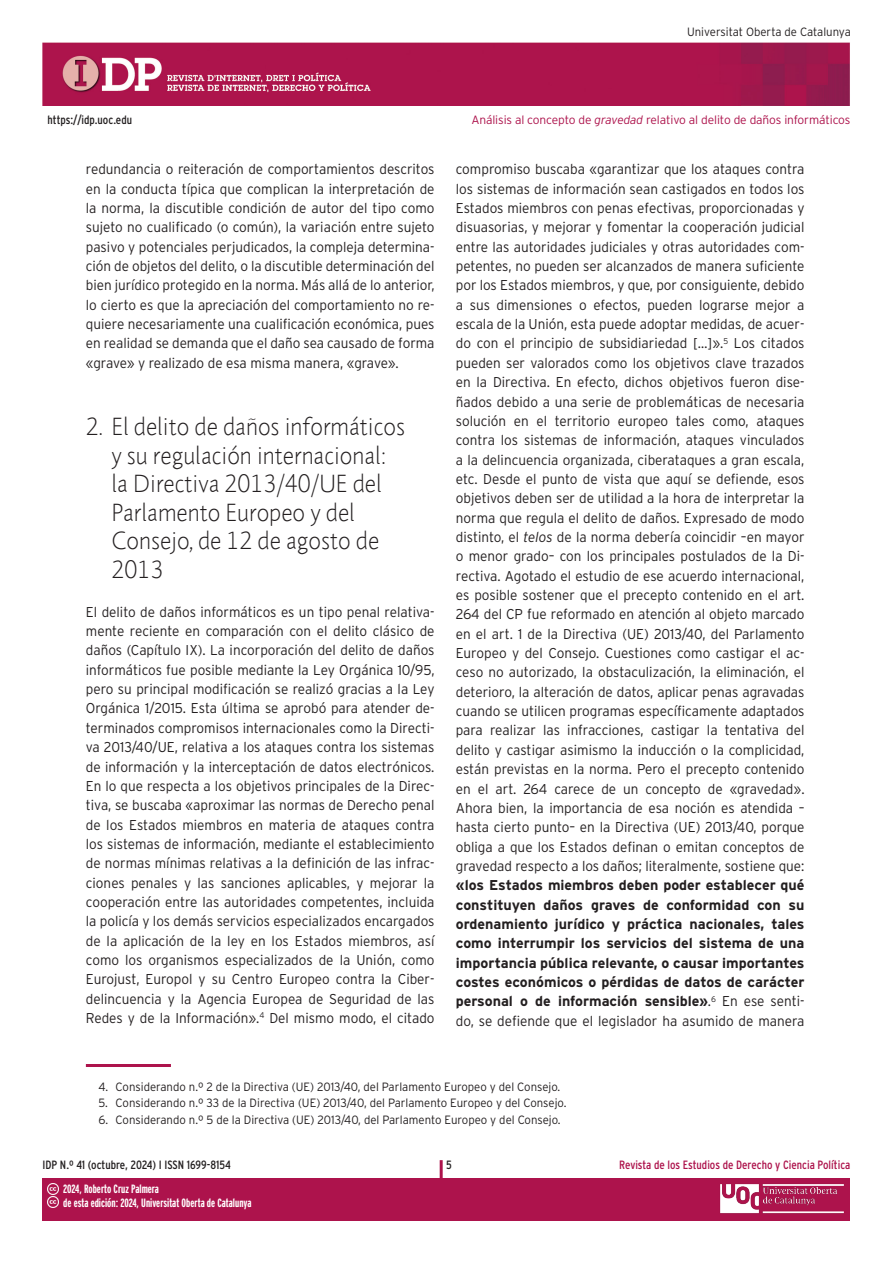
<style>
.page{position:relative;width:893px;height:1263px;background:#fff}
.page>*{position:absolute;margin:0;border:0;box-sizing:border-box;transform-origin:0 0}
._03_apartat_1{font:24px/28.5px "Pragma ND Light";color:#231f20;scale:.95 1}
._02_texto_base{font:300 14.25px/19.4px "Interstate";color:#231f20;text-align:justify;scale:.95 1}
.notes{font:300 12px "Interstate";color:#231f20;scale:.95 1}
.t1{font:700 extra-condensed 12px/14.4px "Interstate";color:#fff}
.t2{font:300 12px "Interstate";letter-spacing:-.01em;color:#ad134c}
.t3{font:condensed 12px "Interstate";color:#231f20}
.t4{font:condensed 12px "Interstate";color:#ad134c}
.s1{font-style:italic}
.s2{font-weight:700}
</style>
<div class="page">
<img style="left:43px;top:43px;width:807px;height:63px">
<div style="left:43px;top:1178px;width:807px;height:42px;background:#ad134c"></div>
<hr style="left:440px;top:1160px;width:3px;height:44px;background:#ad134c">
<img style="left:720px;top:1184px;width:124px;height:30px">
<svg style="left:47px;top:1183px;width:11px;height:25px"></svg>
<hr style="left:86px;top:1064px;width:85px;height:3px;background:#ad134c">
<p class="notes" style="left:687px;top:25px;width:174px">Universitat Oberta de Catalunya</p>
<p class="t3" style="left:48px;top:113px;width:86px">https://idp.uoc.edu</p>
<p class="_02_texto_base" style="left:86px;top:159px;width:369px">redundancia o reiteración de comportamientos descritos en la conducta típica que complican la interpretación de la norma, la discutible condición de autor del tipo como sujeto no cualificado (o común), la variación entre sujeto pasivo y potenciales perjudicados, la compleja determina&shy;ción de objetos del delito, o la discutible determinación del bien jurídico protegido en la norma. Más allá de lo anterior, lo cierto es que la apreciación del comportamiento no re&shy;quiere necesariamente una cualificación económica, pues en realidad se demanda que el daño sea causado de forma «grave» y realizado de esa misma manera, «grave».</p>
<h2 class="_03_apartat_1" style="left:111px;top:412px;width:311px;text-indent:-26px">2. El delito de daños informáticos y su regulación internacional: la Directiva 2013/40/UE del<br>Parlamento Europeo y del<br>Consejo, de 12 de agosto de<br>2013</h2>
<p class="_02_texto_base" style="left:86px;top:602px;width:369px">El delito de daños informáticos es un tipo penal relativa&shy;mente reciente en comparación con el delito clásico de daños (Capítulo IX). La incorporación del delito de daños informáticos fue posible mediante la Ley Orgánica 10/95, pero su principal modificación se realizó gracias a la Ley Orgánica 1/2015. Esta última se aprobó para atender de&shy;terminados compromisos internacionales como la Directi&shy;va 2013/40/UE, relativa a los ataques contra los sistemas de información y la interceptación de datos electrónicos.<br>En lo que respecta a los objetivos principales de la Direc&shy;tiva, se buscaba «aproximar las normas de Derecho penal de los Estados miembros en materia de ataques contra los sistemas de información, mediante el establecimiento de normas mínimas relativas a la definición de las infrac&shy;ciones penales y las sanciones aplicables, y mejorar la cooperación entre las autoridades competentes, incluida la policía y los demás servicios especializados encargados de la aplicación de la ley en los Estados miembros, así como los organismos especializados de la Unión, como Eurojust, Europol y su Centro Europeo contra la Ciber&shy;delincuencia y la Agencia Europea de Seguridad de las Redes y de la Información».<sup>4</sup> Del mismo modo, el citado</p>
<p class="t2" style="left:471px;top:113px;width:381px">Análisis al concepto de <span class="s1">gravedad</span> relativo al delito de daños informáticos</p>
<p class="_02_texto_base" style="left:456px;top:159px;width:369px">compromiso buscaba «garantizar que los ataques contra los sistemas de información sean castigados en todos los Estados miembros con penas efectivas, proporcionadas y disuasorias, y mejorar y fomentar la cooperación judicial entre las autoridades judiciales y otras autoridades com&shy;petentes, no pueden ser alcanzados de manera suficiente por los Estados miembros, y que, por consiguiente, debido a sus dimensiones o efectos, pueden lograrse mejor a escala de la Unión, esta puede adoptar medidas, de acuer&shy;do con el principio de subsidiariedad […]».<sup>5</sup> Los citados pueden ser valorados como los objetivos clave trazados en la Directiva. En efecto, dichos objetivos fueron dise&shy;ñados debido a una serie de problemáticas de necesaria solución en el territorio europeo tales como, ataques contra los sistemas de información, ataques vinculados a la delincuencia organizada, ciberataques a gran escala, etc. Desde el punto de vista que aquí se defiende, esos objetivos deben ser de utilidad a la hora de interpretar la norma que regula el delito de daños. Expresado de modo distinto, el <span class="s1">telos</span> de la norma debería coincidir –en mayor o menor grado– con los principales postulados de la Di&shy;rectiva. Agotado el estudio de ese acuerdo internacional, es posible sostener que el precepto contenido en el art.<br>264 del CP fue reformado en atención al objeto marcado en el art. 1 de la Directiva (UE) 2013/40, del Parlamento Europeo y del Consejo. Cuestiones como castigar el ac&shy;ceso no autorizado, la obstaculización, la eliminación, el deterioro, la alteración de datos, aplicar penas agravadas cuando se utilicen programas específicamente adaptados para realizar las infracciones, castigar la tentativa del delito y castigar asimismo la inducción o la complicidad, están previstas en la norma. Pero el precepto contenido en el art. 264 carece de un concepto de «gravedad».<br>Ahora bien, la importancia de esa noción es atendida – hasta cierto punto– en la Directiva (UE) 2013/40, porque obliga a que los Estados definan o emitan conceptos de gravedad respecto a los daños; literalmente, sostiene que: <span class="s2">«los Estados miembros deben poder establecer qué constituyen daños graves de conformidad con su ordenamiento jurídico y práctica nacionales, tales como interrumpir los servicios del sistema de una importancia pública relevante, o causar importantes costes económicos o pérdidas de datos de carácter personal o de información sensible»</span>.<sup>6</sup> En ese senti&shy;do, se defiende que el legislador ha asumido de manera</p>
<p class="notes" style="left:99px;top:1079px;width:487px">4. Considerando n.º 2 de la Directiva (UE) 2013/40, del Parlamento Europeo y del Consejo.</p>
<p class="notes" style="left:99px;top:1096px;width:494px">5. Considerando n.º 33 de la Directiva (UE) 2013/40, del Parlamento Europeo y del Consejo.</p>
<p class="notes" style="left:99px;top:1112px;width:488px">6. Considerando n.º 5 de la Directiva (UE) 2013/40, del Parlamento Europeo y del Consejo.</p>
<p class="t3" style="left:43px;top:1158px;width:190px">IDP N.º 41 (octubre, 2024) I ISSN 1699-8154</p>
<p class="t3" style="left:446px;top:1158px;width:7px">5</p>
<p class="t4" style="left:619px;top:1158px;width:233px">Revista de los Estudios de Derecho y Ciencia Política</p>
<p class="t1" style="left:63px;top:1181px;width:190px">2024, Roberto Cruz Palmera<br>de esta edición: 2024, Universitat Oberta de Catalunya</p>
</div>
